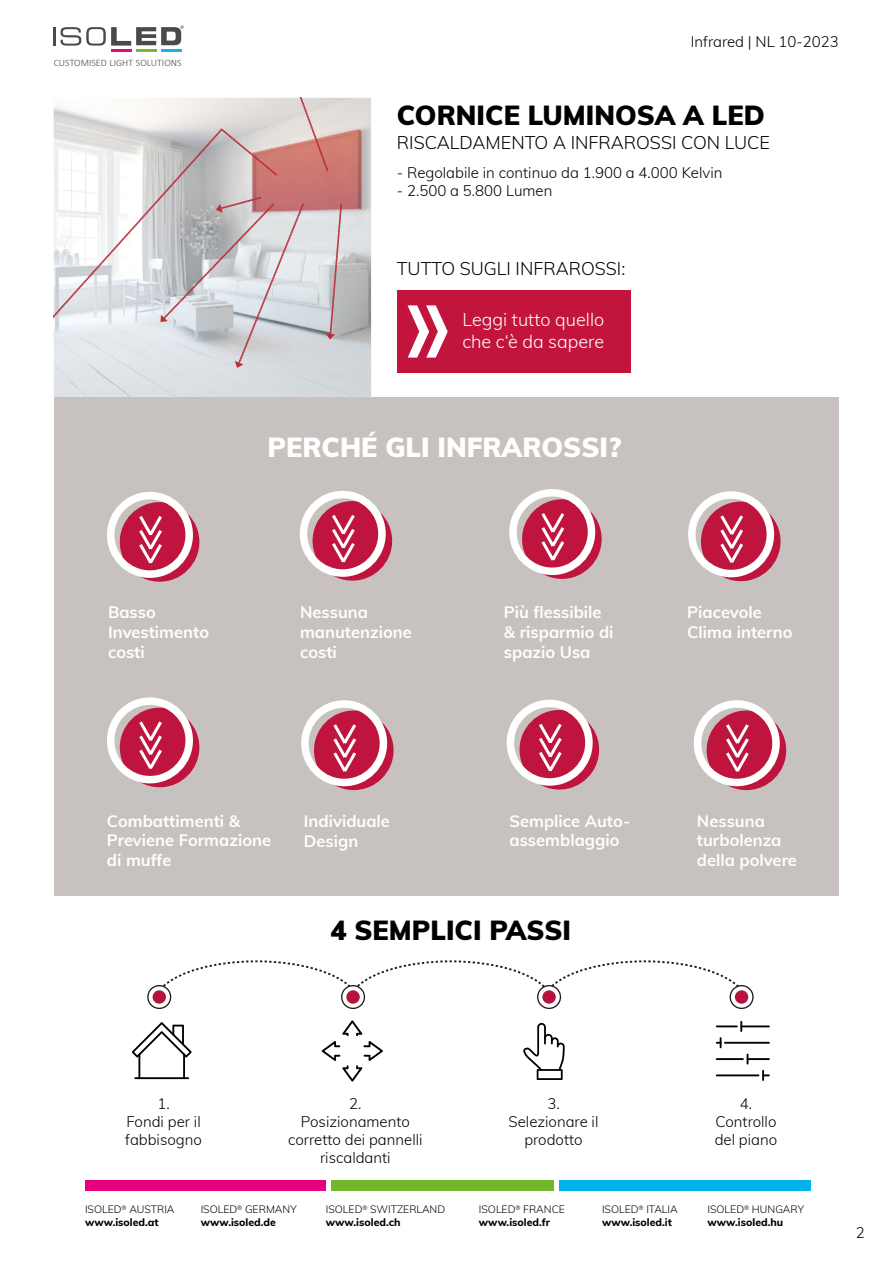
<style>
.page{position:relative;width:893px;height:1263px;background:#fff}
.page>*{position:absolute;margin:0;border:0;box-sizing:border-box;transform-origin:0 0}
.t1{font:900 27px "Muli";color:#000}
.t2{font:900 27px "Muli";color:#fff}
.t3{font:300 18px "Muli";color:#000}
.t4{font:300 18px/21.6px "Muli";color:#fff}
.t5{font:700 16.5px/19.8px "Muli";color:#fff}
.t6{font:300 15px/18px "Muli";color:#000;text-align:center}
.t7{font:300 10.5px/12.6px "Muli";color:#000}
.t8{font:800 10.5px/12.6px "Muli";color:#000}
.t9{font:300 9.9px "Calibri";color:#4a4a49}
.s1{font-weight:800}
.s2{font-weight:300}
</style>
<div class="page">
<div style="left:54px;top:397px;width:785px;height:499px;background:#c7c2bf"></div>
<svg style="left:120px;top:502px;width:79px;height:80px;background:#c62f53"></svg>
<div style="left:107px;top:492px;width:86px;height:86px;border:8px solid #fff;border-radius:50%"></div>
<svg style="left:136px;top:513px;width:29px;height:54px;background:#cd4969"></svg>
<svg style="left:313px;top:501px;width:79px;height:80px;background:#c63053"></svg>
<div style="left:300px;top:491px;width:86px;height:86px;border:8px solid #fff;border-radius:50%"></div>
<svg style="left:329px;top:511px;width:29px;height:55px;background:#cd4868"></svg>
<svg style="left:522px;top:499px;width:80px;height:80px;background:#c53054"></svg>
<div style="left:509px;top:489px;width:86px;height:86px;border:8px solid #fff;border-radius:50%"></div>
<svg style="left:539px;top:510px;width:28px;height:54px;background:#ce4b6a"></svg>
<div style="left:701px;top:502px;width:79px;height:79px;background:#bf143d;border-radius:50%"></div>
<div style="left:688px;top:491px;width:86px;height:86px;border:8px solid #fff;border-radius:50%"></div>
<svg style="left:720px;top:515px;width:26px;height:51px"></svg>
<div style="left:120px;top:708px;width:79px;height:79px;background:#bf143d;border-radius:50%"></div>
<div style="left:107px;top:697px;width:86px;height:86px;border:8px solid #fff;border-radius:50%"></div>
<svg style="left:139px;top:721px;width:26px;height:51px"></svg>
<svg style="left:314px;top:710px;width:80px;height:80px;background:#c53054"></svg>
<div style="left:301px;top:700px;width:86px;height:86px;border:8px solid #fff;border-radius:50%"></div>
<svg style="left:331px;top:721px;width:28px;height:54px;background:#ce4b6a"></svg>
<svg style="left:519px;top:710px;width:80px;height:79px;background:#c63054"></svg>
<div style="left:507px;top:700px;width:86px;height:86px;border:8px solid #fff;border-radius:50%"></div>
<svg style="left:536px;top:720px;width:28px;height:55px;background:#cd4a6a"></svg>
<svg style="left:707px;top:710px;width:79px;height:80px;background:#c62f53"></svg>
<div style="left:694px;top:700px;width:86px;height:86px;border:8px solid #fff;border-radius:50%"></div>
<svg style="left:723px;top:721px;width:29px;height:54px;background:#cd4969"></svg>
<div style="left:537px;top:985px;width:24px;height:24px;border:1px solid #1c1c1a;border-radius:50%"></div>
<div style="left:542px;top:990px;width:14px;height:14px;background:#b5123d;border-radius:50%"></div>
<svg style="left:162px;top:960px;width:577px;height:33px"></svg>
<svg style="left:342px;top:986px;width:22px;height:22px"></svg>
<div style="left:341px;top:985px;width:24px;height:24px;border:1px solid #1c1c1a;border-radius:50%"></div>
<div style="left:346px;top:990px;width:14px;height:14px;background:#b5123d;border-radius:50%"></div>
<svg style="left:148px;top:986px;width:23px;height:22px"></svg>
<div style="left:147px;top:985px;width:24px;height:24px;border:1px solid #1c1c1a;border-radius:50%"></div>
<div style="left:153px;top:990px;width:13px;height:14px;background:#b5123d;border-radius:50%"></div>
<svg style="left:730px;top:986px;width:23px;height:22px"></svg>
<div style="left:730px;top:985px;width:24px;height:24px;border:1px solid #1c1c1a;border-radius:50%"></div>
<div style="left:735px;top:990px;width:13px;height:14px;background:#b5123d;border-radius:50%"></div>
<hr style="left:138px;top:1053px;width:2px;height:26px;background:#000">
<hr style="left:183px;top:1053px;width:2px;height:26px;background:#000">
<svg style="left:132px;top:1022px;width:60px;height:35px"></svg>
<hr style="left:134px;top:1077px;width:55px;height:2px;background:#000">
<svg style="left:322px;top:1020px;width:61px;height:61px"></svg>
<hr style="left:716px;top:1074px;width:43px;height:2px;background:#000">
<hr style="left:747px;top:1058px;width:23px;height:2px;background:#000">
<hr style="left:716px;top:1058px;width:28px;height:2px;background:#000">
<hr style="left:724px;top:1042px;width:46px;height:2px;background:#000">
<hr style="left:740px;top:1025px;width:30px;height:2px;background:#000">
<hr style="left:716px;top:1025px;width:22px;height:2px;background:#000">
<svg style="left:762px;top:1070px;width:8px;height:11px"></svg>
<svg style="left:716px;top:1037px;width:5px;height:11px"></svg>
<svg style="left:740px;top:1021px;width:2px;height:11px"></svg>
<svg style="left:523px;top:1023px;width:42px;height:57px"></svg>
<img style="left:54px;top:98px;width:317px;height:299px">
<svg style="left:54px;top:98px;width:308px;height:270px"></svg>
<div style="left:397px;top:290px;width:234px;height:83px;background:#c2143d"></div>
<svg style="left:408px;top:305px;width:40px;height:53px"></svg>
<hr style="left:111px;top:49px;width:20px;height:2px;background:#e4087e">
<hr style="left:136px;top:49px;width:20px;height:2px;background:#76b72e">
<hr style="left:161px;top:49px;width:20px;height:2px;background:#1bafe6">
<svg style="left:54px;top:26px;width:130px;height:20px"></svg>
<div style="left:85px;top:1180px;width:240px;height:11px;background:#e6007d"></div>
<div style="left:331px;top:1180px;width:222px;height:11px;background:#73b72b"></div>
<div style="left:559px;top:1180px;width:252px;height:10px;background:#00b1eb"></div>
<p class="t9" style="left:54px;top:56px;width:130px">CUSTOMISED LIGHT SOLUTIONS</p>
<p class="t5" style="left:108px;top:602px;width:103px">Basso<br>Investimento costi</p>
<p class="t6" style="left:691px;top:32px;width:150px">Infrared | NL 10-2023</p>
<h1 class="t1" style="left:397px;top:95px;width:370px">CORNICE LUMINOSA A LED</h1>
<p class="t3" style="left:397px;top:129px;width:375px">RISCALDAMENTO A INFRAROSSI CON LUCE</p>
<p class="t6" style="left:397px;top:163px;width:327px">- Regolabile in continuo da 1.900 a 4.000 Kelvin</p>
<p class="t6" style="left:397px;top:181px;width:157px">- 2.500 a 5.800 Lumen</p>
<p class="t3" style="left:397px;top:255px;width:230px">TUTTO SUGLI INFRAROSSI:</p>
<p class="t4" style="left:462px;top:308px;width:143px">Leggi tutto quello che c‘è da sapere</p>
<h1 class="t2" style="left:268px;top:427px;width:355px">PERCHÉ GLI INFRAROSSI?</h1>
<p class="t5" style="left:300px;top:602px;width:113px">Nessuna manutenzione costi</p>
<p class="t5" style="left:504px;top:602px;width:111px">Più flessibile &amp; risparmio di spazio Usa</p>
<p class="t5" style="left:687px;top:602px;width:107px">Piacevole<br>Clima interno</p>
<p class="t5" style="left:107px;top:810px;width:166px">Combattimenti &amp;<br>Previene Formazione di muffe</p>
<p class="t5" style="left:304px;top:811px;width:88px">Individuale<br>Design</p>
<p class="t5" style="left:509px;top:810px;width:122px">Semplice Auto&shy;assemblaggio</p>
<p class="t5" style="left:697px;top:810px;width:102px">Nessuna turbolenza della polvere</p>
<h1 class="t1" style="left:330px;top:911px;width:242px">4 SEMPLICI PASSI</h1>
<p class="t6" style="left:125px;top:1094px;width:78px">1.<br>Fondi per il fabbisogno</p>
<p class="t6" style="left:288px;top:1094px;width:136px">2.<br>Posizionamento corretto dei pannelli riscaldanti</p>
<p class="t6" style="left:509px;top:1094px;width:91px">3.<br>Selezionare il prodotto</p>
<p class="t6" style="left:715px;top:1094px;width:64px">4.<br>Controllo del piano</p>
<p class="t7" style="left:85px;top:1203px;width:91px">ISOLED<sup>®</sup> AUSTRIA <span class="s1">www.isoled.at</span></p>
<p class="t8" style="left:602px;top:1203px;width:77px"><span class="s2">ISOLED</span><sup>®</sup> <span class="s2">ITALIA </span>www.isoled.it</p>
<p class="t7" style="left:708px;top:1203px;width:98px">ISOLED<sup>®</sup> HUNGARY <span class="s1">www.isoled.hu</span></p>
<p class="t7" style="left:201px;top:1203px;width:97px">ISOLED<sup>®</sup> GERMANY <span class="s1">www.isoled.de</span></p>
<p class="t7" style="left:326px;top:1203px;width:121px">ISOLED<sup>®</sup> SWITZERLAND <span class="s1">www.isoled.ch</span></p>
<p class="t8" style="left:479px;top:1203px;width:88px"><span class="s2">ISOLED</span><sup>®</sup> <span class="s2">FRANCE </span>www.isoled.fr</p>
<p class="t6" style="left:856px;top:1222px;width:10px">2</p>
</div>
